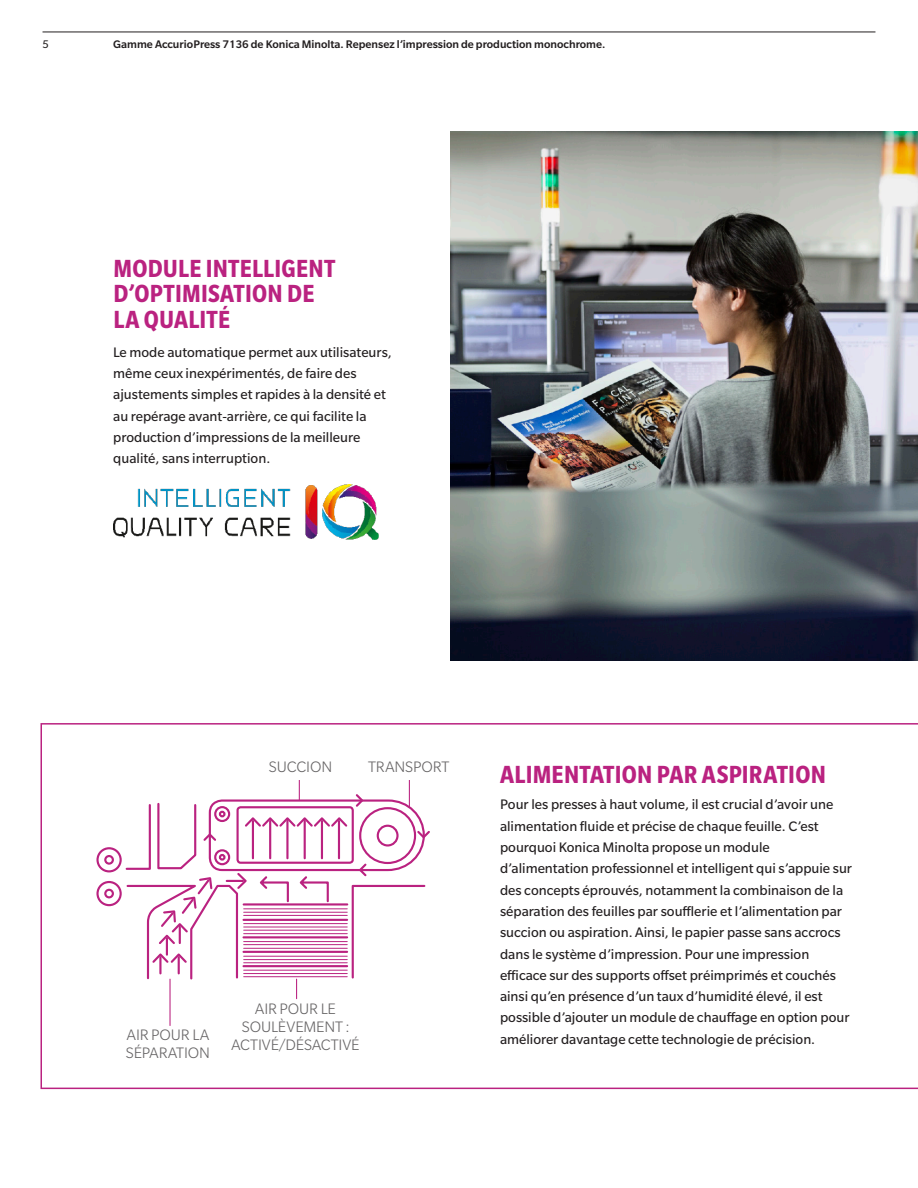
<style>
.page{position:relative;width:918px;height:1188px;background:#fff}
.page>*{position:absolute;margin:0;border:0;box-sizing:border-box;transform-origin:0 0}
.Brochure_Subhead_BoldCond_18{font:700 condensed 27px/25.5px "Slate Pro";letter-spacing:.01em;color:#ba2280}
.t1{font:300 condensed 18.3px "Slate Pro";letter-spacing:.01em;color:#231f20}
.t2{font:300 16.5px/18px "Slate Pro";letter-spacing:-.005em;color:#656364;text-align:center}
.Brochure_Copy_Reg_10{font:15px/21.3px "Slate Pro";color:#231f20}
.t3{font:500 12px "Slate Pro";color:#231f20}
.t4{font:12px "Slate Pro";color:#231f20}
</style>
<div class="page">
<svg style="left:40px;top:723px;width:878px;height:366px"></svg>
<img style="left:113px;top:484px;width:266px;height:56px">
<img style="left:451px;top:132px;width:467px;height:528px">
<svg style="left:125px;top:973px;width:301px;height:8px"></svg>
<hr style="left:244px;top:973px;width:103px;height:1px;background:#ba2280">
<hr style="left:244px;top:976px;width:103px;height:1px;background:#ba2280">
<hr style="left:409px;top:761px;width:1px;height:46px;background:#ba2280">
<hr style="left:299px;top:761px;width:1px;height:39px;background:#ba2280">
<hr style="left:169px;top:979px;width:2px;height:47px;background:#ba2280">
<svg style="left:296px;top:979px;width:1px;height:20px"></svg>
<svg style="left:96px;top:792px;width:336px;height:181px"></svg>
<div style="left:234px;top:754px;width:133px;height:26px;background:#fff"></div>
<div style="left:343px;top:754px;width:132px;height:26px;background:#fff"></div>
<div style="left:216px;top:1002px;width:159px;height:63px;background:#fff"></div>
<div style="left:110px;top:1028px;width:116px;height:37px;background:#fff"></div>
<hr style="left:43px;top:32px;width:832px;height:1px;background:#231f20">
<p class="t4" style="left:43px;top:38px;width:8px">5</p>
<p class="t3" style="left:113px;top:38px;width:494px">Gamme AccurioPress 7136 de Konica Minolta. Repensez l’impression de production monochrome.</p>
<p class="Brochure_Subhead_BoldCond_18" style="left:113px;top:255px;width:223px">MODULE INTELLIGENT<br>D’OPTIMISATION DE<br>LA QUALITÉ</p>
<p class="Brochure_Copy_Reg_10" style="left:113px;top:341px;width:280px">Le mode automatique permet aux utilisateurs, même ceux inexpérimentés, de faire des ajustements simples et rapides à la densité et au repérage avant-arrière, ce qui facilite la production d’impressions de la meilleure qualité, sans interruption.</p>
<p class="t2" style="left:269px;top:758px;width:65px">SUCCION</p>
<p class="t2" style="left:368px;top:758px;width:83px">TRANSPORT</p>
<p class="t2" style="left:126px;top:1025px;width:86px;text-align:left">AIR POUR LA<br>SÉPARATION</p>
<p class="t1" style="left:119px;top:1028px;width:103px">SEPERATION AIR</p>
<p class="t1" style="left:235px;top:1000px;width:131px">LIFTING AIR: ON/OFF</p>
<p class="t2" style="left:232px;top:1000px;width:130px">AIR POUR LE<br>SOULÈVEMENT :<br>ACTIVÉ/DÉSACTIVÉ</p>
<p class="Brochure_Subhead_BoldCond_18" style="left:500px;top:761px;width:327px">ALIMENTATION PAR ASPIRATION</p>
<p class="Brochure_Copy_Reg_10" style="left:500px;top:794px;width:354px">Pour les presses à haut volume, il est crucial d’avoir une alimentation fluide et précise de chaque feuille. C’est pourquoi Konica Minolta propose un module d’alimentation professionnel et intelligent qui s’appuie sur des concepts éprouvés, notamment la combinaison de la séparation des feuilles par soufflerie et l’alimentation par succion ou aspiration. Ainsi, le papier passe sans accrocs dans le système d’impression. Pour une impression efficace sur des supports offset préimprimés et couchés ainsi qu’en présence d’un taux d’humidité élevé, il est possible d’ajouter un module de chauffage en option pour améliorer davantage cette technologie de précision.</p>
</div>
